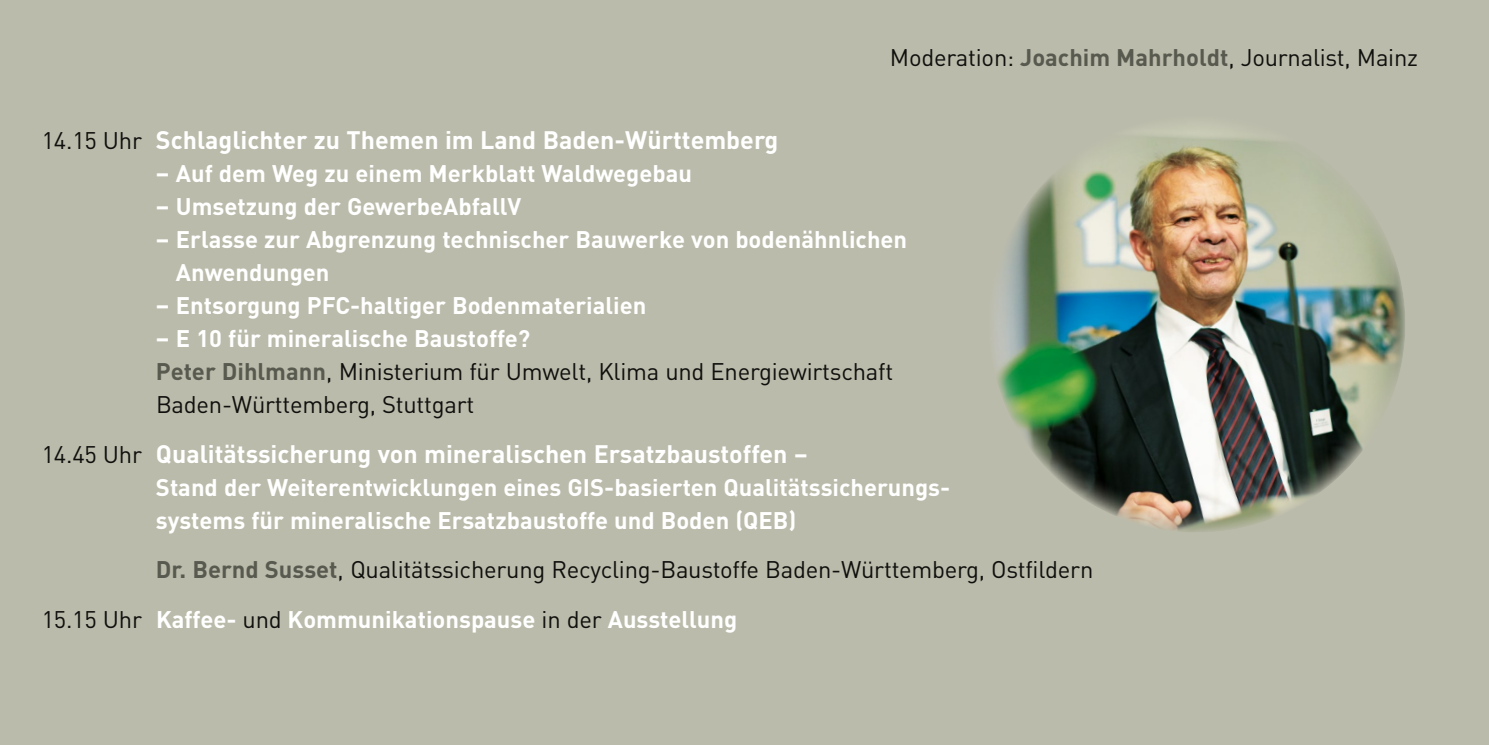
<style>
.page{position:relative;width:1489px;height:745px;background:#fff}
.page>*{position:absolute;margin:0;border:0;box-sizing:border-box;transform-origin:0 0}
.t1{font:700 25px "DIN";color:#fff}
.t2{font:23.75px/33px "DIN";letter-spacing:-.01em;color:#0f0f0d}
.t3{font:700 23.75px/33px "DIN";color:#fff}
.s1{font-weight:700;color:#595a4f}
.s2{font-weight:400;font-size:23.75px;color:#0f0f0d}
.s3{font-size:25px}
.s4{font-size:25px;color:#bbbbab}
.s5{font-weight:700;font-size:25px;color:#fff}
.s6{font-weight:700;color:#fff}
</style>
<div class="page">
<div style="left:0;top:0;width:1488px;height:744px;background:#bbbbab"></div>
<img style="left:988px;top:116px;width:417px;height:416px;border-radius:208px">
<p class="t2" style="left:889px;top:40px;width:529px">Moderation: <span class="s1">Joachim Mahrholdt</span>, Journalist, Mainz</p>
<p class="t1" style="left:42px;top:123px;width:738px"><span class="s2">14.15 Uhr</span> Schlaglichter zu Themen im Land Baden-Württemberg</p>
<p class="t3" style="left:156px;top:155px;width:537px"><span class="s3">–</span> Auf dem Weg zu einem Merkblatt Waldwegebau</p>
<p class="t3" style="left:156px;top:188px;width:367px"><span class="s3">–</span> Umsetzung der GewerbeAbfallV</p>
<p class="t3" style="left:156px;top:221px;width:752px"><span class="s3">–</span> Erlasse zur Abgrenzung technischer Bauwerke von bodenähnlichen</p>
<p class="t3" style="left:156px;top:254px;width:175px"><span class="s4">–</span> Anwendungen</p>
<p class="t3" style="left:156px;top:287px;width:492px"><span class="s3">–</span> Entsorgung PFC-haltiger Bodenmaterialien</p>
<p class="t2" style="left:156px;top:321px;width:738px"><span class="s5">–</span> <span class="s6">E 10 für mineralische Baustoffe?<br></span><span class="s1">Peter Dihlmann</span>, Ministerium für Umwelt, Klima und Energiewirtschaft<br>Baden-Württemberg, Stuttgart</p>
<p class="t1" style="left:42px;top:437px;width:767px"><span class="s2">14.45 Uhr</span> Qualitätssicherung von mineralischen Ersatzbaustoffen –</p>
<p class="t3" style="left:156px;top:469px;width:795px">Stand der Weiterentwicklungen eines GIS-basierten Qualitätssicherungs&shy;systems für mineralische Ersatzbaustoffe und Boden (QEB)</p>
<p class="t2" style="left:42px;top:544px;width:1052px;line-height:49.5px;text-indent:114px"><span class="s1">Dr. Bernd Susset</span>, Qualitätssicherung Recycling-Baustoffe Baden-Württemberg, Ostfildern<br>15.15 Uhr <span class="s6">Kaffee-</span> und <span class="s6">Kommunikationspause</span> in der <span class="s6">Ausstellung</span></p>
</div>
